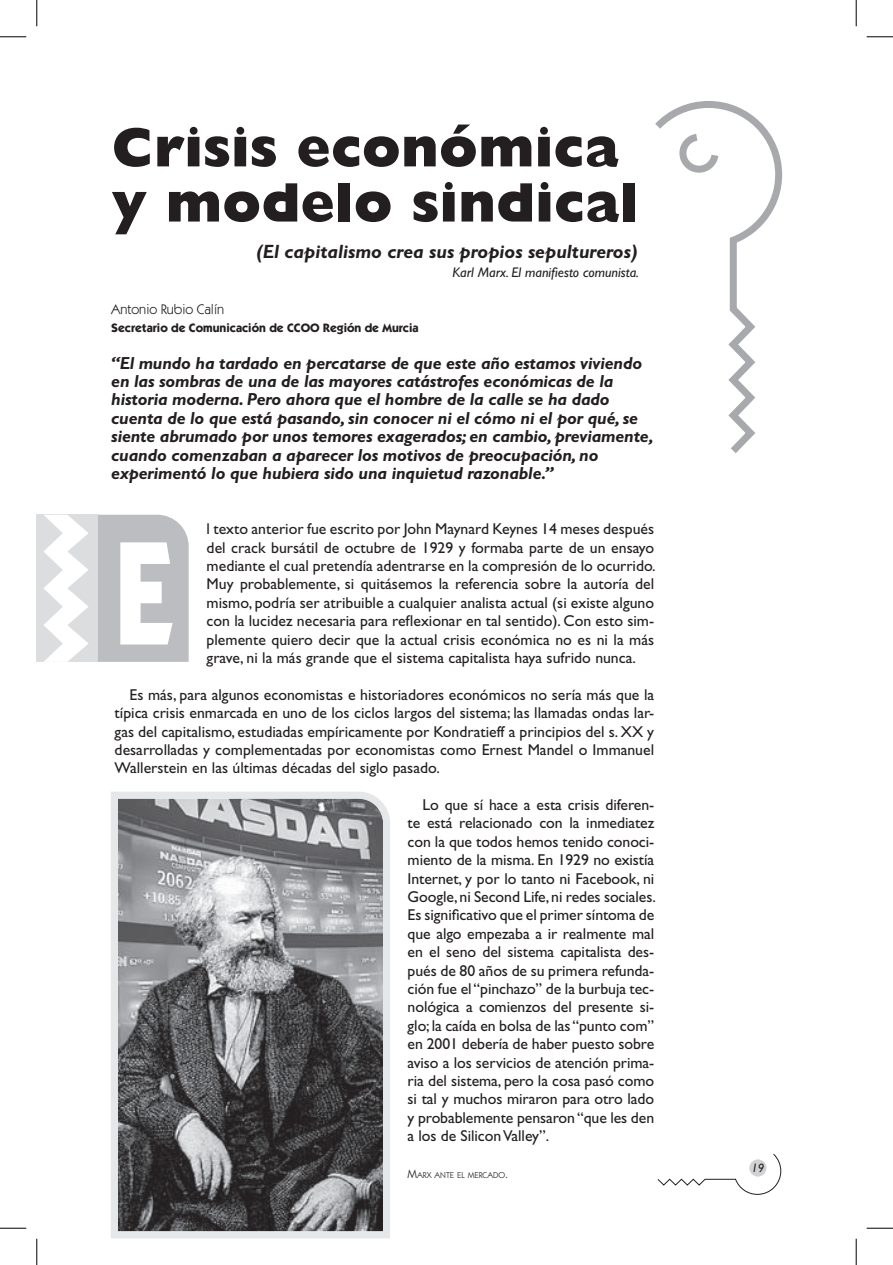
<style>
.page{position:relative;width:893px;height:1265px;background:#fff}
.page>*{position:absolute;margin:0;border:0;box-sizing:border-box;transform-origin:0 0}
.t1{font:700 148.75px "Itc Kabel";color:#fff;scale:.8 1}
.t2{font:800 56px/55.1px "Gill Sans";color:#231f20}
.t3{font:italic 700 19.25px "Gill Sans";color:#231f20}
.t4{font:italic 700 17.5px/18.4px "Gill Sans";letter-spacing:-.01em;color:#231f20}
.t5{font:15.75px/18.4px "Gill Sans";color:#231f20;text-align:justify}
.t6{font:italic 14px "Gill Sans";color:#231f20}
.t7{font:14px "Itc Kabel";color:#231f20}
.t8{font:700 12.25px "Itc Kabel";color:#231f20}
.t9{font:italic 12.25px "Gill Sans";color:#231f20}
.t10{font:8.58px "Itc Kabel";color:#231f20}
.s1{font-size:12.25px}
</style>
<div class="page">
<svg style="left:657px;top:1154px;width:124px;height:40px"></svg>
<div style="left:748px;top:1159px;width:18px;height:17px;background:#d1d2d4;border-radius:50%"></div>
<svg style="left:655px;top:101px;width:128px;height:352px"></svg>
<div style="left:37px;top:514px;width:61px;height:147px;background:#dcdddf"></div>
<div style="left:98px;top:514px;width:90px;height:147px;background:#bcbdc0"></div>
<svg style="left:44px;top:515px;width:45px;height:146px"></svg>
<svg style="left:111px;top:792px;width:279px;height:445px;background:#818183"></svg>
<svg style="left:0;top:36px;width:26px;height:1px"></svg>
<svg style="left:866px;top:36px;width:26px;height:1px"></svg>
<svg style="left:0;top:1227px;width:26px;height:1px"></svg>
<svg style="left:866px;top:1227px;width:26px;height:1px"></svg>
<svg style="left:36px;top:0;width:1px;height:26px"></svg>
<svg style="left:36px;top:1238px;width:1px;height:26px"></svg>
<svg style="left:855px;top:0;width:1px;height:26px"></svg>
<svg style="left:855px;top:1238px;width:1px;height:26px"></svg>
<h2 class="t2" style="left:111px;top:120px;width:528px">Crisis económica y modelo sindical</h2>
<p class="t3" style="left:256px;top:241px;width:382px">(El capitalismo crea sus propios sepultureros)</p>
<p class="t6" style="left:452px;top:264px;width:188px">Karl Marx. El manifiesto comunista.</p>
<p class="t7" style="left:111px;top:300px;width:114px">Antonio Rubio Calín</p>
<p class="t8" style="left:111px;top:320px;width:309px">Secretario de Comunicación de CCOO Región de Murcia</p>
<p class="t4" style="left:111px;top:353px;width:543px">“El mundo ha tardado en percatarse de que este año estamos viviendo en las sombras de una de las mayores catástrofes económicas de la historia moderna. Pero ahora que el hombre de la calle se ha dado cuenta de lo que está pasando, sin conocer ni el cómo ni el por qué, se siente abrumado por unos temores exagerados; en cambio, previamente, cuando comenzaban a aparecer los motivos de preocupación, no experimentó lo que hubiera sido una inquietud razonable.”</p>
<p class="t5" style="left:206px;top:519px;width:450px">l texto anterior fue escrito por John Maynard Keynes 14 meses después del crack bursátil de octubre de 1929 y formaba parte de un ensayo mediante el cual pretendía adentrarse en la compresión de lo ocurrido.<br>Muy probablemente, si quitásemos la referencia sobre la autoría del mismo, podría ser atribuible a cualquier analista actual (si existe alguno con la lucidez necesaria para reflexionar en tal sentido). Con esto sim&shy;plemente quiero decir que la actual crisis económica no es ni la más grave, ni la más grande que el sistema capitalista haya sufrido nunca.</p>
<p class="t5" style="left:115px;top:685px;width:541px;text-indent:15px">Es más, para algunos economistas e historiadores económicos no sería más que la típica crisis enmarcada en uno de los ciclos largos del sistema; las llamadas ondas lar&shy;gas del capitalismo, estudiadas empíricamente por Kondratieff a principios del s. XX y desarrolladas y complementadas por economistas como Ernest Mandel o Immanuel Wallerstein en las últimas décadas del siglo pasado.</p>
<p class="t5" style="left:407px;top:795px;width:249px;text-indent:15px">Lo que sí hace a esta crisis diferen&shy;te está relacionado con la inmediatez con la que todos hemos tenido conoci&shy;miento de la misma. En 1929 no existía Internet, y por lo tanto ni Facebook, ni Google, ni Second Life, ni redes sociales.<br>Es significativo que el primer síntoma de que algo empezaba a ir realmente mal en el seno del sistema capitalista des&shy;pués de 80 años de su primera refunda&shy;ción fue el “pinchazo” de la burbuja tec&shy;nológica a comienzos del presente si&shy;glo; la caída en bolsa de las “punto com” en 2001 debería de haber puesto sobre aviso a los servicios de atención prima&shy;ria del sistema, pero la cosa pasó como si tal y muchos miraron para otro lado y probablemente pensaron “que les den a los de Silicon Valley”.</p>
<h1 class="t1" style="left:114px;top:503px;width:76px">E</h1>
<p class="t10" style="left:407px;top:1169px;width:102px"><span class="s1">M</span>ARX ANTE EL MERCADO<span class="s1">.</span></p>
<p class="t9" style="left:751px;top:1160px;width:14px">19</p>
</div>
